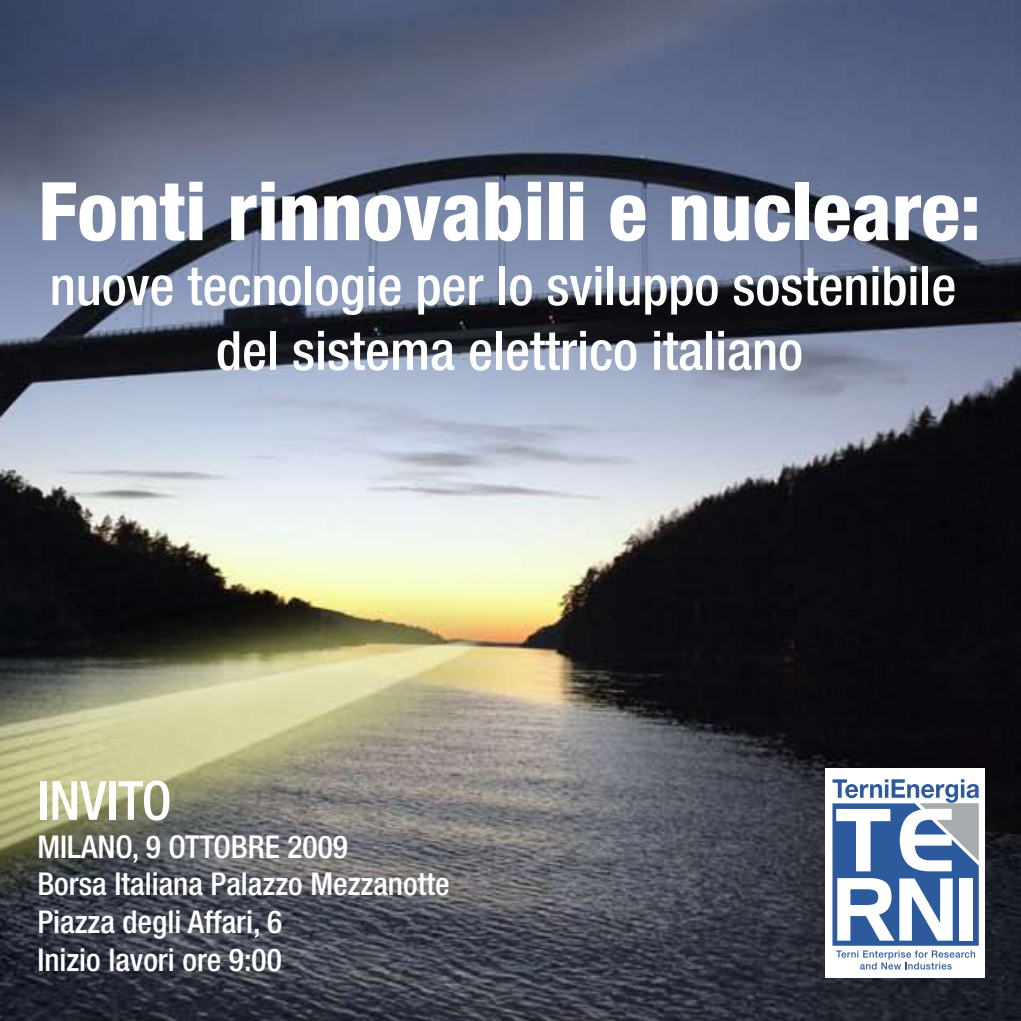
<style>
.page{position:relative;width:1021px;height:1021px;background:#fff}
.page>*{position:absolute;margin:0;border:0;box-sizing:border-box;transform-origin:0 0}
.t1{font:800 condensed 81px "Helvetica Neue LT Pro";color:#fff}
.t2{font:500 condensed 54px/64.8px "Helvetica Neue LT Pro";color:#fff;text-align:center}
.t3{font:500 condensed 31.5px/37.8px "Helvetica Neue LT Pro";color:#fff}
</style>
<div class="page">
<img style="left:0;top:0;width:1020px;height:1020px">
<div style="left:825px;top:768px;width:159px;height:209px;background:#fff"></div>
<svg style="left:832px;top:779px;width:147px;height:190px"></svg>
<h1 class="t1" style="left:38px;top:161px;width:944px">Fonti rinnovabili e nucleare:</h1>
<h2 class="t2" style="left:50px;top:253px;width:908px">nuove tecnologie per lo sviluppo sostenibile del sistema elettrico italiano</h2>
<h2 class="t2" style="left:37px;top:767px;width:136px">INVITO</h2>
<p class="t3" style="left:37px;top:827px;width:414px">MILANO, 9 OTTOBRE 2009<br>Borsa Italiana Palazzo Mezzanotte<br>Piazza degli Affari, 6<br>Inizio lavori ore 9:00</p>
</div>
